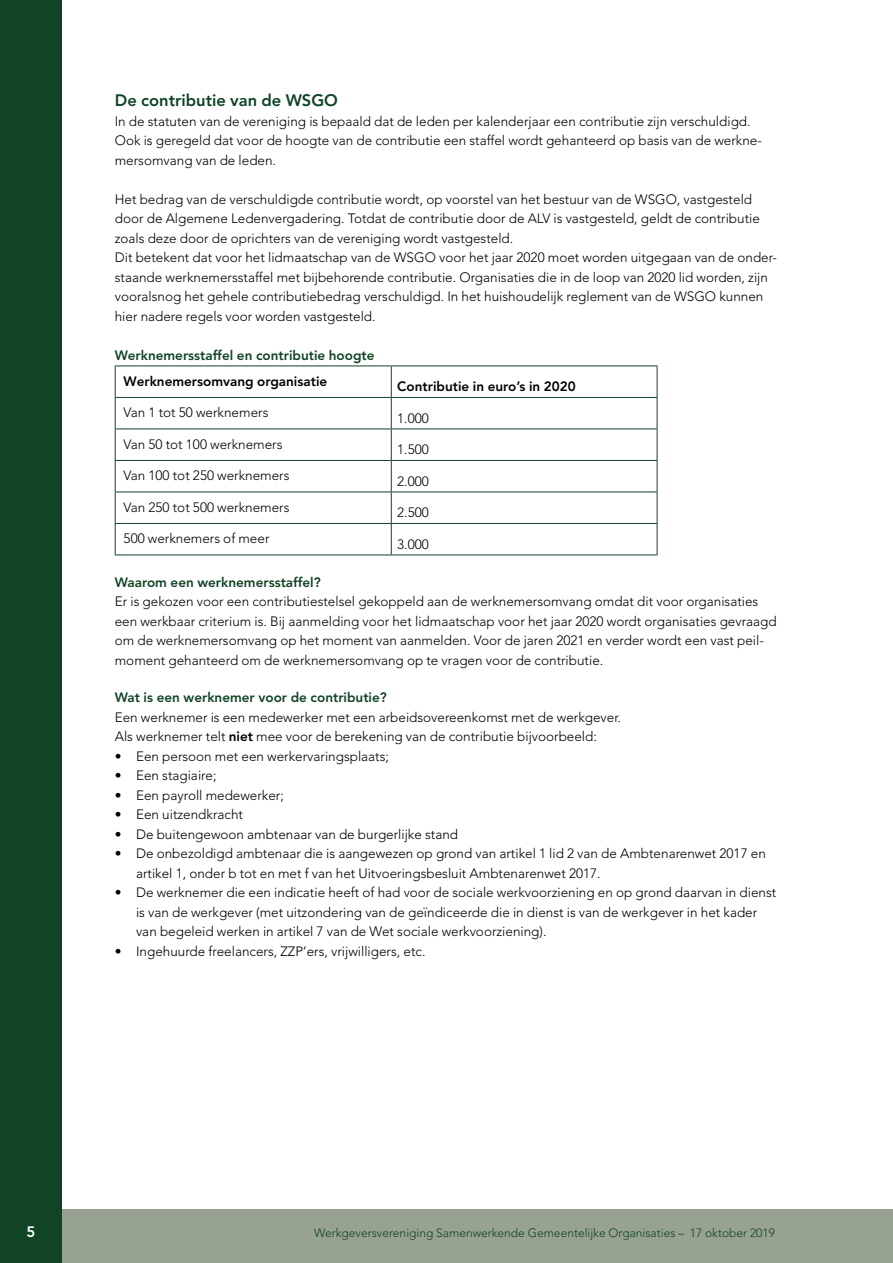
<style>
.page{position:relative;width:893px;height:1263px;background:#fff}
.page>*{position:absolute;margin:0;border:0;box-sizing:border-box;transform-origin:0 0}
.VNG_-_Tussenkop_1{font:800 16.5px "Avenir LT Std";color:#104425}
.t1{font:800 15px "Avenir LT Std";color:#fff}
.VNG_-_Broodtekst{font:300 13.5px/19.5px "Avenir LT Std";color:#000}
.vet{font:800 13.5px "Avenir LT Std";color:#104425}
.VNG_-_Broodtekst-2{font:800 13.5px "Avenir LT Std";color:#000}
.t2{font:300 12px "Avenir LT Std";color:#104425}
.s1{font-weight:800}
</style>
<div class="page">
<div style="left:0;top:1209px;width:893px;height:54px;background:#97a290"></div>
<div style="left:0;top:0;width:62px;height:1263px;background:#104425"></div>
<hr style="left:115px;top:366px;width:276px;height:1px;background:#104425">
<hr style="left:115px;top:366px;width:1px;height:31px;background:#104425">
<hr style="left:391px;top:366px;width:266px;height:1px;background:#104425">
<hr style="left:391px;top:366px;width:1px;height:31px;background:#104425">
<hr style="left:657px;top:366px;width:1px;height:31px;background:#104425">
<hr style="left:115px;top:397px;width:276px;height:1px;background:#104425">
<hr style="left:115px;top:398px;width:1px;height:31px;background:#104425">
<hr style="left:391px;top:397px;width:266px;height:1px;background:#104425">
<hr style="left:391px;top:398px;width:1px;height:31px;background:#104425">
<hr style="left:657px;top:398px;width:1px;height:31px;background:#104425">
<hr style="left:115px;top:429px;width:276px;height:1px;background:#104425">
<hr style="left:115px;top:429px;width:1px;height:31px;background:#104425">
<hr style="left:391px;top:429px;width:266px;height:1px;background:#104425">
<hr style="left:391px;top:429px;width:1px;height:31px;background:#104425">
<hr style="left:657px;top:429px;width:1px;height:31px;background:#104425">
<hr style="left:115px;top:460px;width:276px;height:1px;background:#104425">
<hr style="left:115px;top:461px;width:1px;height:31px;background:#104425">
<hr style="left:391px;top:460px;width:266px;height:1px;background:#104425">
<hr style="left:391px;top:461px;width:1px;height:31px;background:#104425">
<hr style="left:657px;top:461px;width:1px;height:31px;background:#104425">
<hr style="left:115px;top:492px;width:276px;height:1px;background:#104425">
<hr style="left:115px;top:492px;width:1px;height:31px;background:#104425">
<hr style="left:391px;top:492px;width:266px;height:1px;background:#104425">
<hr style="left:391px;top:492px;width:1px;height:31px;background:#104425">
<hr style="left:657px;top:492px;width:1px;height:31px;background:#104425">
<hr style="left:115px;top:523px;width:276px;height:1px;background:#104425">
<hr style="left:115px;top:524px;width:1px;height:31px;background:#104425">
<hr style="left:391px;top:523px;width:266px;height:1px;background:#104425">
<hr style="left:391px;top:524px;width:1px;height:31px;background:#104425">
<hr style="left:657px;top:524px;width:1px;height:31px;background:#104425">
<hr style="left:115px;top:555px;width:276px;height:1px;background:#104425">
<hr style="left:391px;top:555px;width:266px;height:1px;background:#104425">
<p class="VNG_-_Tussenkop_1" style="left:115px;top:91px;width:225px">De contributie van de WSGO</p>
<p class="VNG_-_Broodtekst" style="left:115px;top:111px;width:649px">In de statuten van de vereniging is bepaald dat de leden per kalenderjaar een contributie zijn verschuldigd.<br>Ook is geregeld dat voor de hoogte van de contributie een staffel wordt gehanteerd op basis van de werkne&shy;mersomvang van de leden.</p>
<p class="VNG_-_Broodtekst" style="left:115px;top:189px;width:647px">Het bedrag van de verschuldigde contributie wordt, op voorstel van het bestuur van de WSGO, vastgesteld door de Algemene Ledenvergadering. Totdat de contributie door de ALV is vastgesteld, geldt de contributie zoals deze door de oprichters van de vereniging wordt vastgesteld.</p>
<p class="VNG_-_Broodtekst" style="left:115px;top:248px;width:664px">Dit betekent dat voor het lidmaatschap van de WSGO voor het jaar 2020 moet worden uitgegaan van de onder&shy;staande werknemersstaffel met bijbehorende contributie. Organisaties die in de loop van 2020 lid worden, zijn vooralsnog het gehele contributiebedrag verschuldigd. In het huishoudelijk reglement van de WSGO kunnen hier nadere regels voor worden vastgesteld.</p>
<p class="vet" style="left:115px;top:347px;width:261px">Werknemersstaffel en contributie hoogte</p>
<p class="VNG_-_Broodtekst-2" style="left:124px;top:373px;width:205px">Werknemersomvang organisatie</p>
<p class="VNG_-_Broodtekst-2" style="left:397px;top:379px;width:180px">Contributie in euro’s in 2020</p>
<p class="VNG_-_Broodtekst" style="left:124px;top:403px;width:146px">Van 1 tot 50 werknemers</p>
<p class="VNG_-_Broodtekst" style="left:397px;top:409px;width:33px">1.000</p>
<p class="VNG_-_Broodtekst" style="left:124px;top:434px;width:160px">Van 50 tot 100 werknemers</p>
<p class="VNG_-_Broodtekst" style="left:124px;top:466px;width:167px">Van 100 tot 250 werknemers</p>
<p class="VNG_-_Broodtekst" style="left:124px;top:497px;width:167px">Van 250 tot 500 werknemers</p>
<p class="VNG_-_Broodtekst" style="left:124px;top:529px;width:147px">500 werknemers of meer</p>
<p class="VNG_-_Broodtekst" style="left:397px;top:440px;width:33px">1.500</p>
<p class="VNG_-_Broodtekst" style="left:397px;top:472px;width:33px">2.000</p>
<p class="VNG_-_Broodtekst" style="left:397px;top:503px;width:33px">2.500</p>
<p class="VNG_-_Broodtekst" style="left:397px;top:535px;width:33px">3.000</p>
<p class="vet" style="left:115px;top:574px;width:207px">Waarom een werknemersstaffel?</p>
<p class="VNG_-_Broodtekst" style="left:115px;top:592px;width:663px">Er is gekozen voor een contributiestelsel gekoppeld aan de werknemersomvang omdat dit voor organisaties een werkbaar criterium is. Bij aanmelding voor het lidmaatschap voor het jaar 2020 wordt organisaties gevraagd om de werknemersomvang op het moment van aanmelden. Voor de jaren 2021 en verder wordt een vast peil&shy;moment gehanteerd om de werknemersomvang op te vragen voor de contributie.</p>
<p class="vet" style="left:115px;top:690px;width:274px">Wat is een werknemer voor de contributie?</p>
<p class="VNG_-_Broodtekst" style="left:115px;top:707px;width:508px">Een werknemer is een medewerker met een arbeidsovereenkomst met de werkgever.</p>
<p class="VNG_-_Broodtekst" style="left:115px;top:727px;width:484px">Als werknemer telt <span class="s1">niet</span> mee voor de berekening van de contributie bijvoorbeeld:</p>
<p class="VNG_-_Broodtekst" style="left:115px;top:746px;width:276px">• Een persoon met een werkervaringsplaats;</p>
<p class="VNG_-_Broodtekst" style="left:115px;top:766px;width:103px">• Een stagiaire;</p>
<p class="VNG_-_Broodtekst" style="left:115px;top:785px;width:171px">• Een payroll medewerker;</p>
<p class="VNG_-_Broodtekst" style="left:115px;top:805px;width:130px">• Een uitzendkracht</p>
<p class="VNG_-_Broodtekst" style="left:115px;top:824px;width:345px">• De buitengewoon ambtenaar van de burgerlijke stand</p>
<p class="VNG_-_Broodtekst" style="left:136px;top:844px;width:631px;text-indent:-21px">• De onbezoldigd ambtenaar die is aangewezen op grond van artikel 1 lid 2 van de Ambtenarenwet 2017 en artikel 1, onder b tot en met f van het Uitvoeringsbesluit Ambtenarenwet 2017.</p>
<p class="VNG_-_Broodtekst" style="left:136px;top:883px;width:642px;text-indent:-21px">• De werknemer die een indicatie heeft of had voor de sociale werkvoorziening en op grond daarvan in dienst is van de werkgever (met uitzondering van de geïndiceerde die in dienst is van de werkgever in het kader van begeleid werken in artikel 7 van de Wet sociale werkvoorziening).</p>
<p class="VNG_-_Broodtekst" style="left:115px;top:941px;width:312px">• Ingehuurde freelancers, ZZP’ers, vrijwilligers, etc.</p>
<p class="t1" style="left:27px;top:1223px;width:10px">5</p>
<p class="t2" style="left:314px;top:1226px;width:462px">Werkgeversvereniging Samenwerkende Gemeentelijke Organisaties – 17 oktober 2019</p>
</div>
